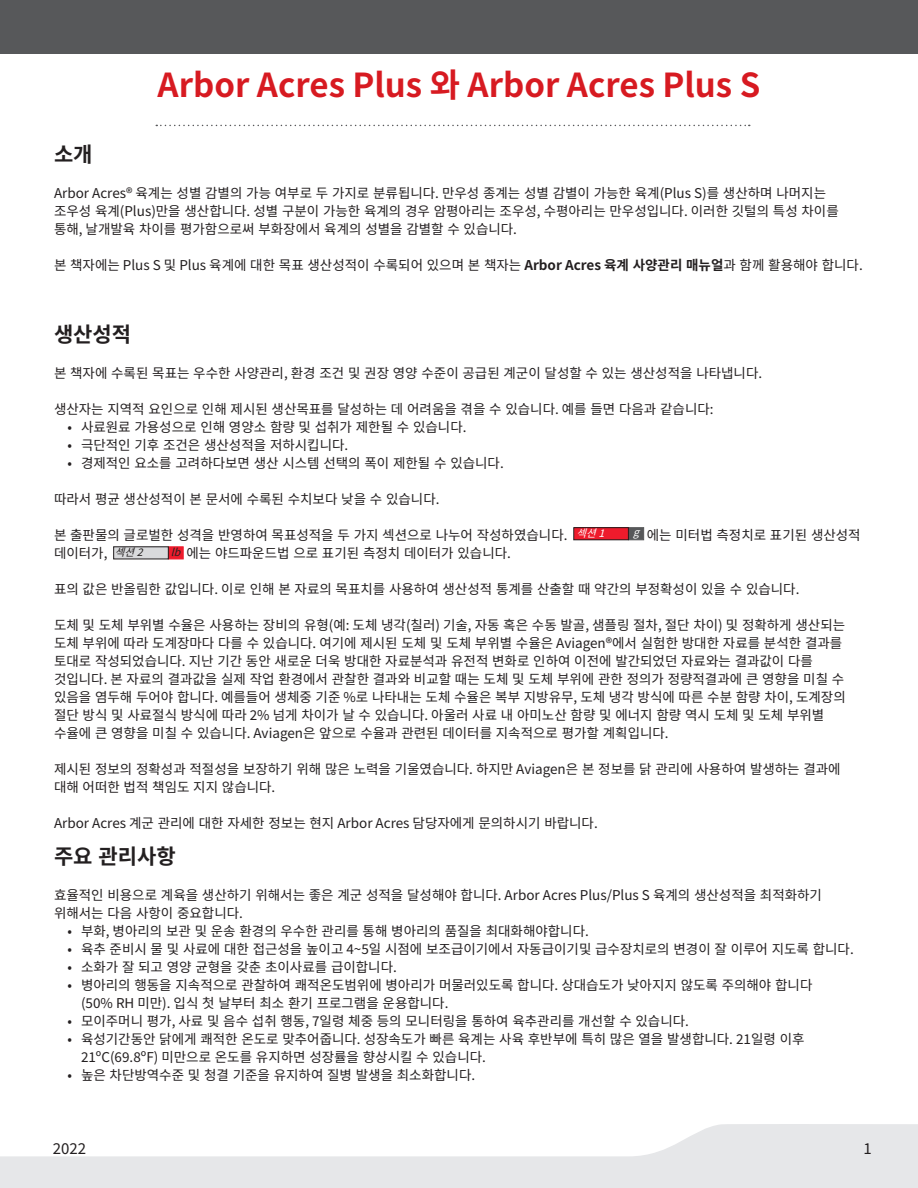
<style>
.page{position:relative;width:918px;height:1188px;background:#fff}
.page>*{position:absolute;margin:0;border:0;box-sizing:border-box;transform-origin:0 0}
.t1{font:700 33px "Noto Sans KR";color:#d71a21}
.t2{font:700 21px "Noto Sans KR";color:#231f20}
.t3{font:15px "Noto Sans KR";color:#231f20}
.t4{font:13.5px/18px "Noto Sans KR";color:#231f20}
.s1{font-weight:700}
.s2{font-style:italic;font-size:10.5px}
</style>
<div class="page">
<svg style="left:0;top:1124px;width:918px;height:64px;fill:#e6e7e9"></svg>
<div style="left:629px;top:527px;width:15px;height:13px;background:#57585a;border:1px solid #57585a"></div>
<div style="left:574px;top:528px;width:54px;height:12px;background:#ee1b2c"></div>
<div style="left:574px;top:527px;width:55px;height:13px;border:1px solid #231f20"></div>
<div style="left:168px;top:547px;width:15px;height:12px;background:#ee1b2c"></div>
<div style="left:114px;top:547px;width:54px;height:12px;background:#d9dadc"></div>
<svg style="left:156px;top:125px;width:594px;height:1px"></svg>
<div style="left:0;top:0;width:918px;height:54px;background:#57585a"></div>
<h1 class="t1" style="left:158px;top:67px;width:604px">Arbor Acres Plus 와 Arbor Acres Plus S</h1>
<h2 class="t2" style="left:54px;top:142px;width:40px">소개</h2>
<p class="t4" style="left:54px;top:184px;width:786px">Arbor Acres® 육계는 성별 감별의 가능 여부로 두 가지로 분류됩니다. 만우성 종계는 성별 감별이 가능한 육계(Plus S)를 생산하며 나머지는 조우성 육계(Plus)만을 생산합니다. 성별 구분이 가능한 육계의 경우 암평아리는 조우성, 수평아리는 만우성입니다. 이러한 깃털의 특성 차이를 통해, 날개발육 차이를 평가함으로써 부화장에서 육계의 성별을 감별할 수 있습니다.</p>
<p class="t4" style="left:54px;top:256px;width:810px">본 책자에는 Plus S 및 Plus 육계에 대한 목표 생산성적이 수록되어 있으며 본 책자는 <span class="s1">Arbor Acres 육계 사양관리 매뉴얼</span>과 함께 활용해야 합니다.</p>
<h2 class="t2" style="left:54px;top:322px;width:79px">생산성적</h2>
<p class="t4" style="left:54px;top:364px;width:710px">본 책자에 수록된 목표는 우수한 사양관리, 환경 조건 및 권장 영양 수준이 공급된 계군이 달성할 수 있는 생산성적을 나타냅니다.</p>
<p class="t4" style="left:54px;top:400px;width:661px">생산자는 지역적 요인으로 인해 제시된 생산목표를 달성하는 데 어려움을 겪을 수 있습니다. 예를 들면 다음과 같습니다:</p>
<p class="t4" style="left:68px;top:418px;width:401px">• 사료원료 가용성으로 인해 영양소 함량 및 섭취가 제한될 수 있습니다.</p>
<p class="t4" style="left:68px;top:436px;width:282px">• 극단적인 기후 조건은 생산성적을 저하시킵니다.</p>
<p class="t4" style="left:68px;top:454px;width:438px">• 경제적인 요소를 고려하다보면 생산 시스템 선택의 폭이 제한될 수 있습니다.</p>
<p class="t4" style="left:54px;top:490px;width:387px">따라서 평균 생산성적이 본 문서에 수록된 수치보다 낮을 수 있습니다.</p>
<p class="t4" style="left:54px;top:526px;width:560px">본 출판물의 글로벌한 성격을 반영하여 목표성적을 두 가지 섹션으로 나누어 작성하였습니다. <sup>섹션1</sup></p>
<p class="t4" style="left:633px;top:526px;width:229px"><sup>g</sup> 에는 미터법 측정치로 표기된 생산성적</p>
<p class="t4" style="left:54px;top:544px;width:98px">데이터가, <span class="s2">섹션2</span></p>
<p class="t4" style="left:171px;top:544px;width:342px"><sup>lb</sup> 에는 야드파운드법 으로 표기된 측정치 데이터가 있습니다.</p>
<p class="t4" style="left:54px;top:580px;width:747px">표의 값은 반올림한 값입니다. 이로 인해 본 자료의 목표치를 사용하여 생산성적 통계를 산출할 때 약간의 부정확성이 있을 수 있습니다.</p>
<p class="t4" style="left:54px;top:616px;width:793px">도체 및 도체 부위별 수율은 사용하는 장비의 유형(예: 도체 냉각(칠러) 기술, 자동 혹은 수동 발골, 샘플링 절차, 절단 차이) 및 정확하게 생산되는 도체 부위에 따라 도계장마다 다를 수 있습니다. 여기에 제시된 도체 및 도체 부위별 수율은 Aviagen®에서 실험한 방대한 자료를 분석한 결과를 토대로 작성되었습니다. 지난 기간 동안 새로운 더욱 방대한 자료분석과 유전적 변화로 인하여 이전에 발간되었던 자료와는 결과값이 다를 것입니다. 본 자료의 결과값을 실제 작업 환경에서 관찰한 결과와 비교할 때는 도체 및 도체 부위에 관한 정의가 정량적결과에 큰 영향을 미칠 수 있음을 염두해 두어야 합니다. 예를들어 생체중 기준 %로 나타내는 도체 수율은 복부 지방유무, 도체 냉각 방식에 따른 수분 함량 차이, 도계장의 절단 방식 및 사료절식 방식에 따라 2% 넘게 차이가 날 수 있습니다. 아울러 사료 내 아미노산 함량 및 에너지 함량 역시 도체 및 도체 부위별 수율에 큰 영향을 미칠 수 있습니다. Aviagen은 앞으로 수율과 관련된 데이터를 지속적으로 평가할 계획입니다.</p>
<p class="t4" style="left:54px;top:760px;width:788px">제시된 정보의 정확성과 적절성을 보장하기 위해 많은 노력을 기울였습니다. 하지만 Aviagen은 본 정보를 닭 관리에 사용하여 발생하는 결과에 대해 어떠한 법적 책임도 지지 않습니다.</p>
<p class="t4" style="left:54px;top:814px;width:545px">Arbor Acres 계군 관리에 대한 자세한 정보는 현지 Arbor Acres 담당자에게 문의하시기 바랍니다.</p>
<h2 class="t2" style="left:54px;top:844px;width:123px">주요 관리사항</h2>
<p class="t4" style="left:54px;top:886px;width:770px">효율적인 비용으로 계육을 생산하기 위해서는 좋은 계군 성적을 달성해야 합니다. Arbor Acres Plus/Plus S 육계의 생산성적을 최적화하기 위해서는 다음 사항이 중요합니다.</p>
<p class="t4" style="left:68px;top:922px;width:523px">• 부화, 병아리의 보관 및 운송 환경의 우수한 관리를 통해 병아리의 품질을 최대화해야합니다.</p>
<p class="t4" style="left:68px;top:940px;width:788px">• 육추 준비시 물 및 사료에 대한 접근성을 높이고 4~5일 시점에 보조급이기에서 자동급이기및 급수장치로의 변경이 잘 이루어 지도록 합니다.</p>
<p class="t4" style="left:68px;top:958px;width:331px">• 소화가 잘 되고 영양 균형을 갖춘 초이사료를 급이합니다.</p>
<p class="t4" style="left:81px;top:976px;width:733px;text-indent:-14px">• 병아리의 행동을 지속적으로 관찰하여 쾌적온도범위에 병아리가 머물러있도록 합니다. 상대습도가 낮아지지 않도록 주의해야 합니다 (50% RH 미만). 입식 첫 날부터 최소 환기 프로그램을 운용합니다.</p>
<p class="t4" style="left:68px;top:1012px;width:623px">• 모이주머니 평가, 사료 및 음수 섭취 행동, 7일령 체중 등의 모니터링을 통하여 육추관리를 개선할 수 있습니다.</p>
<p class="t4" style="left:81px;top:1030px;width:725px;text-indent:-14px">• 육성기간동안 닭에게 쾌적한 온도로 맞추어줍니다. 성장속도가 빠른 육계는 사육 후반부에 특히 많은 열을 발생합니다. 21일령 이후<br>21ºC(69.8ºF) 미만으로 온도를 유지하면 성장률을 향상시킬 수 있습니다.</p>
<p class="t4" style="left:68px;top:1066px;width:409px">• 높은 차단방역수준 및 청결 기준을 유지하여 질병 발생을 최소화합니다.</p>
<p class="t3" style="left:53px;top:1140px;width:35px">2022</p>
<p class="t3" style="left:864px;top:1140px;width:10px">1</p>
</div>
